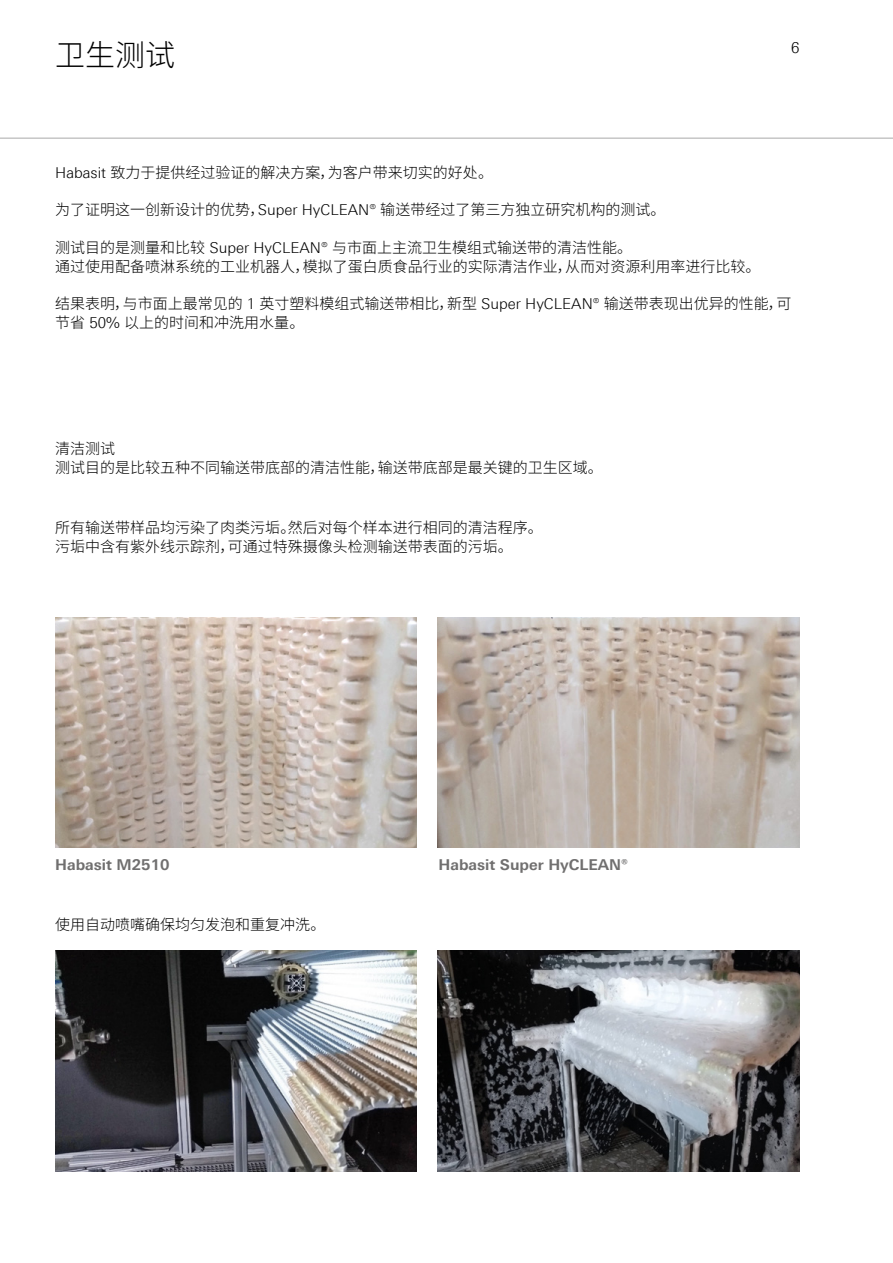
<style>
.page{position:relative;width:893px;height:1263px;background:#fff}
.page>*{position:absolute;margin:0;border:0;box-sizing:border-box;transform-origin:0 0}
.t1{font:300 30px "Noto Sans SC";color:#000}
.t2{font:300 15px/18.8px "Noto Sans SC";color:#000}
.t3{font:700 15px "Linotype Univers 630";color:#706f6f}
.t4{font:300 15px "Linotype Univers 330";color:#000}
.s1{font-family:"Linotype Univers 330"}
</style>
<div class="page">
<hr style="left:0;top:137px;width:893px;height:2px;background:#c6c6c6">
<img style="left:438px;top:617px;width:361px;height:230px">
<img style="left:55px;top:617px;width:362px;height:230px">
<img style="left:438px;top:951px;width:361px;height:220px">
<img style="left:55px;top:951px;width:362px;height:220px">
<h1 class="t1" style="left:55px;top:38px;width:122px">卫生测试</h1>
<p class="t4" style="left:791px;top:39px;width:10px">6</p>
<p class="t2" style="left:55px;top:163px;width:439px"><span class="s1">Habasit</span> 致力于提供经过验证的解决方案，为客户带来切实的好处。</p>
<p class="t2" style="left:55px;top:201px;width:612px">为了证明这一创新设计的优势，<span class="s1">Super HyCLEAN®</span> 输送带经过了第三方独立研究机构的测试。</p>
<p class="t2" style="left:55px;top:238px;width:707px">测试目的是测量和比较 <span class="s1">Super HyCLEAN®</span> 与市面上主流卫生模组式输送带的清洁性能。<br>通过使用配备喷淋系统的工业机器人，模拟了蛋白质食品行业的实际清洁作业，从而对资源利用率进行比较。</p>
<p class="t2" style="left:55px;top:294px;width:738px">结果表明，与市面上最常见的 <span class="s1">1</span> 英寸塑料模组式输送带相比，新型 <span class="s1">Super HyCLEAN®</span> 输送带表现出优异的性能，可节省 <span class="s1">50%</span> 以上的时间和冲洗用水量。</p>
<p class="t2" style="left:55px;top:440px;width:549px">清洁测试<br>测试目的是比较五种不同输送带底部的清洁性能，输送带底部是最关键的卫生区域。</p>
<p class="t2" style="left:55px;top:519px;width:489px">所有输送带样品均污染了肉类污垢。然后对每个样本进行相同的清洁程序。污垢中含有紫外线示踪剂，可通过特殊摄像头检测输送带表面的污垢。</p>
<p class="t3" style="left:55px;top:855px;width:116px">Habasit M2510</p>
<p class="t3" style="left:439px;top:855px;width:191px">Habasit Super HyCLEAN®</p>
<p class="t2" style="left:55px;top:916px;width:272px">使用自动喷嘴确保均匀发泡和重复冲洗。</p>
</div>
